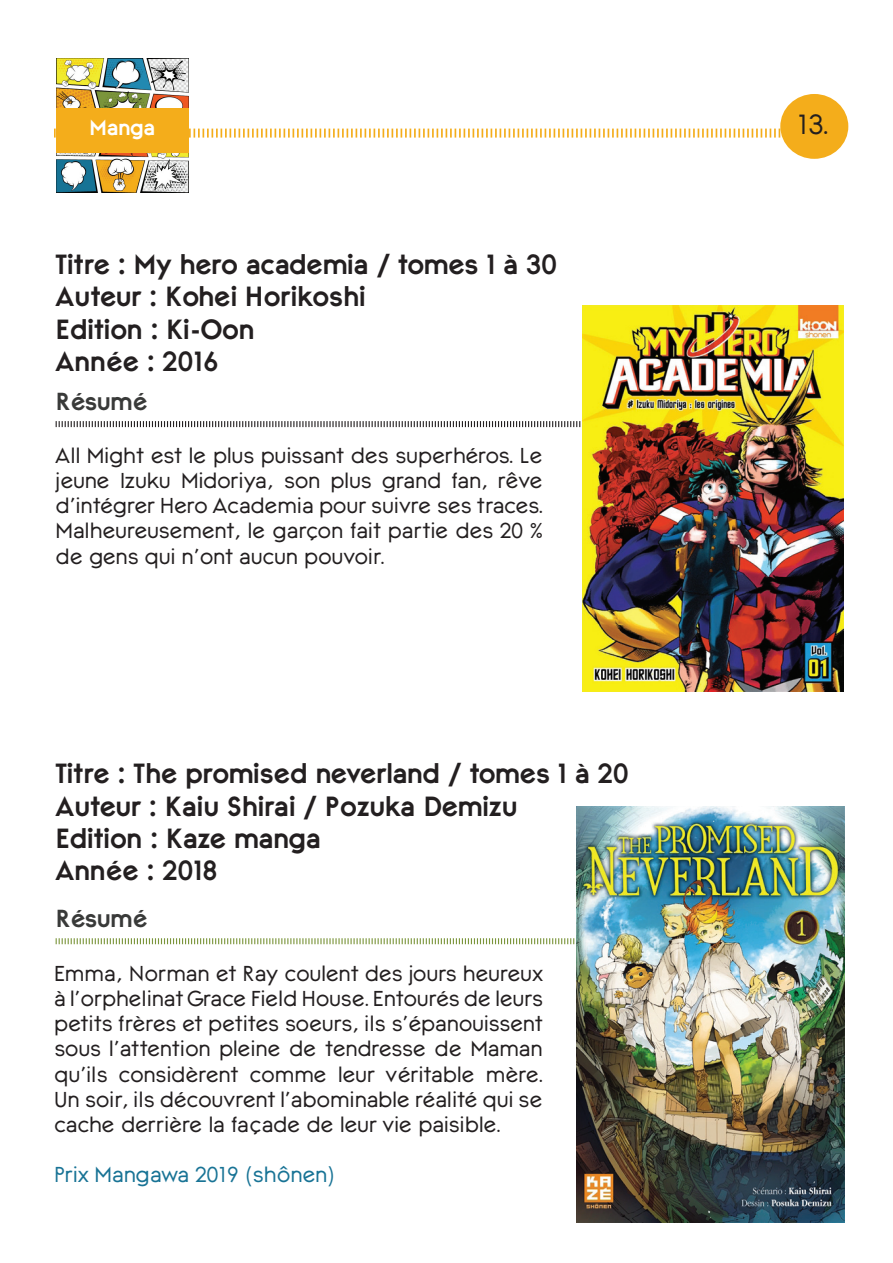
<style>
.page{position:relative;width:893px;height:1263px;background:#fff}
.page>*{position:absolute;margin:0;border:0;box-sizing:border-box;transform-origin:0 0}
.t1{font:700 27px/32.4px "Berline";letter-spacing:-.01em;color:#231f20}
.t2{font:27px "Berline";color:#231f20}
.t3{font:700 24px "Berline";color:#393a39}
.t4{font:21px/25.2px "Berline";letter-spacing:-.01em;color:#231f20;text-align:justify}
.t5{font:21px "Berline";color:#187395}
.t6{font:700 21px "Berline";letter-spacing:-.035em;color:#fff}
</style>
<div class="page">
<svg style="left:56px;top:421px;width:527px;height:6px"></svg>
<svg style="left:56px;top:938px;width:519px;height:6px"></svg>
<img style="left:576px;top:807px;width:269px;height:416px">
<div style="left:780px;top:94px;width:68px;height:65px;background:#f4ad1b;border-radius:50%"></div>
<svg style="left:54px;top:129px;width:726px;height:9px"></svg>
<img style="left:583px;top:305px;width:260px;height:386px">
<img style="left:56px;top:59px;width:133px;height:134px">
<div style="left:56px;top:108px;width:132px;height:45px;background:#f4ad1b"></div>
<p class="t6" style="left:90px;top:115px;width:67px">Manga</p>
<p class="t1" style="left:56px;top:248px;width:503px">Titre : My hero academia / tomes 1 à 30<br>Auteur : Kohei Horikoshi<br>Edition : Ki-Oon<br>Année : 2016</p>
<p class="t3" style="left:56px;top:388px;width:93px">Résumé</p>
<p class="t4" style="left:56px;top:442px;width:489px">All Might est le plus puissant des superhéros. Le jeune Izuku Midoriya, son plus grand fan, rêve d’intégrer Hero Academia pour suivre ses traces.<br>Malheureusement, le garçon fait partie des 20 % de gens qui n’ont aucun pouvoir.</p>
<p class="t1" style="left:55px;top:757px;width:575px">Titre : The promised neverland / tomes 1 à 20<br>Auteur : Kaiu Shirai / Pozuka Demizu<br>Edition : Kaze manga<br>Année : 2018</p>
<p class="t3" style="left:56px;top:905px;width:93px">Résumé</p>
<p class="t4" style="left:54px;top:960px;width:490px">Emma, Norman et Ray coulent des jours heureux à l’orphelinat Grace Field House. Entourés de leurs petits frères et petites soeurs, ils s’épanouissent sous l’attention pleine de tendresse de Maman qu’ils considèrent comme leur véritable mère.<br>Un soir, ils découvrent l’abominable réalité qui se cache derrière la façade de leur vie paisible.</p>
<p class="t5" style="left:54px;top:1162px;width:283px">Prix Mangawa 2019 (shônen)</p>
<p class="t2" style="left:797px;top:108px;width:32px">13.</p>
</div>
